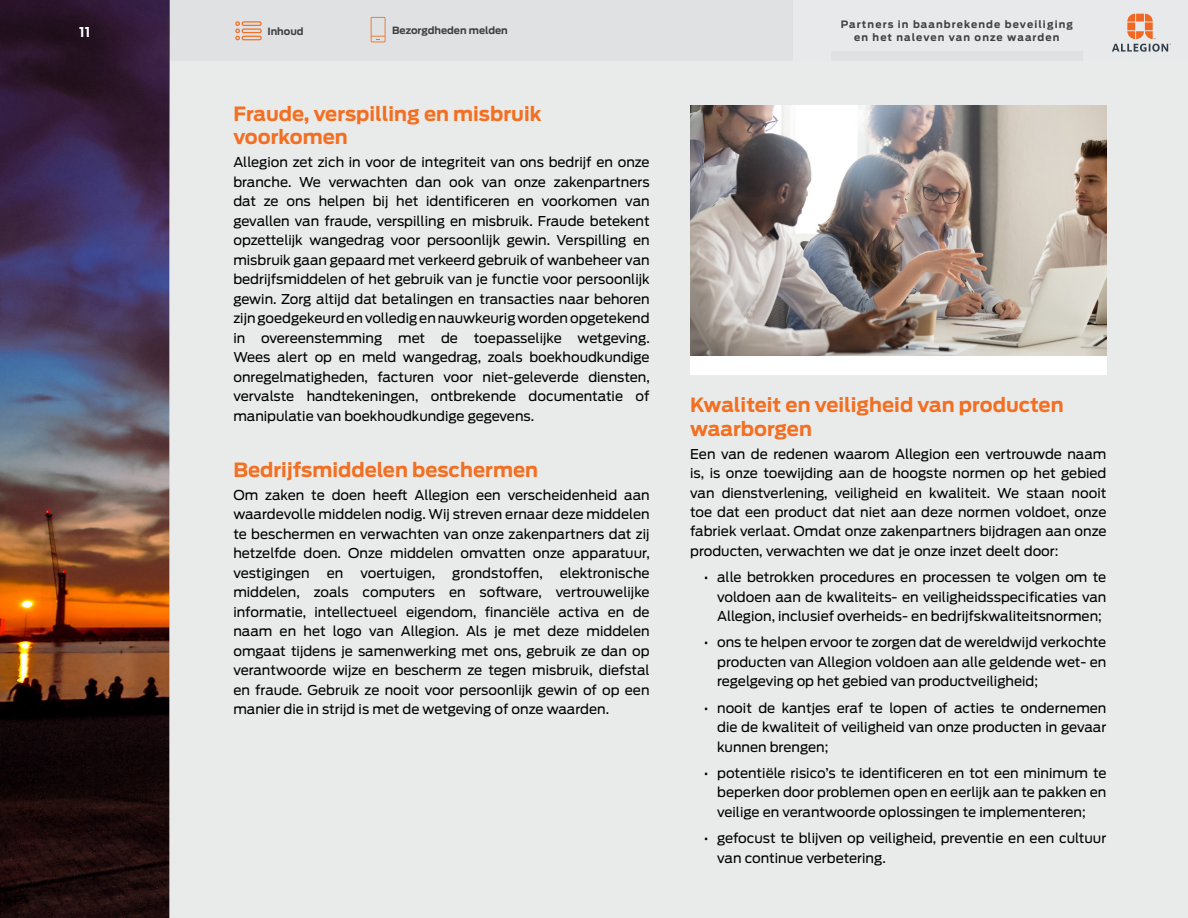
<style>
.page{position:relative;width:1188px;height:918px;background:#fff}
.page>*{position:absolute;margin:0;border:0;box-sizing:border-box;transform-origin:0 0}
.t1{font:700 19.5px/23.4px "Antenna";color:#f36f21}
.t2{font:13.5px/19.5px "Antenna";color:#000;text-align:justify}
.t3{font:700 13.5px "Antenna";color:#fff}
.t4{font:700 10.05px/13.5px "Antenna";letter-spacing:.11em;color:#414042;text-align:center}
.t5{font:700 9.9px "Antenna";color:#414042}
</style>
<div class="page">
<img style="left:0;top:217px;width:170px;height:701px">
<div style="left:170px;top:0;width:1018px;height:918px;background:#e9eaea"></div>
<div style="left:831px;top:51px;width:252px;height:9px;background:#e0e1e2"></div>
<svg style="left:1112px;top:14px;width:59px;height:38px"></svg>
<svg style="left:0;top:0;width:170px;height:217px;background:#331e3d"></svg>
<svg style="left:235px;top:21px;width:27px;height:19px"></svg>
<svg style="left:371px;top:17px;width:15px;height:25px"></svg>
<img style="left:690px;top:105px;width:416px;height:251px">
<div style="left:690px;top:356px;width:416px;height:19px;background:#fff"></div>
<p class="t3" style="left:79px;top:23px;width:13px">11</p>
<p class="t4" style="left:841px;top:17px;width:234px">Partners in baanbrekende beveiliging en het naleven van onze waarden</p>
<p class="t5" style="left:267px;top:25px;width:38px">Inhoud</p>
<p class="t5" style="left:392px;top:23px;width:117px">Bezorgdheden melden</p>
<h1 class="t1" style="left:233px;top:102px;width:310px">Fraude, verspilling en misbruik voorkomen</h1>
<p class="t2" style="left:233px;top:152px;width:418px">Allegion zet zich in voor de integriteit van ons bedrijf en onze branche. We verwachten dan ook van onze zakenpartners dat ze ons helpen bij het identificeren en voorkomen van gevallen van fraude, verspilling en misbruik. Fraude betekent opzettelijk wangedrag voor persoonlijk gewin. Verspilling en misbruik gaan gepaard met verkeerd gebruik of wanbeheer van bedrijfsmiddelen of het gebruik van je functie voor persoonlijk gewin. Zorg altijd dat betalingen en transacties naar behoren zijn goedgekeurd en volledig en nauwkeurig worden opgetekend in overeenstemming met de toepasselijke wetgeving.<br>Wees alert op en meld wangedrag, zoals boekhoudkundige onregelmatigheden, facturen voor niet-geleverde diensten, vervalste handtekeningen, ontbrekende documentatie of manipulatie van boekhoudkundige gegevens.</p>
<h1 class="t1" style="left:233px;top:458px;width:306px">Bedrijfsmiddelen beschermen</h1>
<p class="t2" style="left:233px;top:485px;width:418px">Om zaken te doen heeft Allegion een verscheidenheid aan waardevolle middelen nodig. Wij streven ernaar deze middelen te beschermen en verwachten van onze zakenpartners dat zij hetzelfde doen. Onze middelen omvatten onze apparatuur, vestigingen</p>
<p class="t2" style="left:233px;top:563px;width:418px;text-indent:326px">elektronische middelen, zoals computers en software, vertrouwelijke informatie, intellectueel eigendom, financiële activa en de naam en het logo van Allegion. Als je met deze middelen omgaat tijdens je samenwerking met ons, gebruik ze dan op verantwoorde wijze en bescherm ze tegen misbruik, diefstal en fraude. Gebruik ze nooit voor persoonlijk gewin of op een manier die in strijd is met de wetgeving of onze waarden.</p>
<p class="t2" style="left:327px;top:563px;width:18px">en</p>
<p class="t2" style="left:361px;top:563px;width:76px">voertuigen,</p>
<p class="t2" style="left:452px;top:563px;width:92px">grondstoffen,</p>
<h1 class="t1" style="left:690px;top:393px;width:375px">Kwaliteit en veiligheid van producten waarborgen</h1>
<p class="t2" style="left:690px;top:444px;width:418px">Een van de redenen waarom Allegion een vertrouwde naam is, is onze toewijding aan de hoogste normen op het gebied van dienstverlening, veiligheid en kwaliteit. We staan nooit toe dat een product dat niet aan deze normen voldoet, onze fabriek verlaat. Omdat onze zakenpartners bijdragen aan onze producten, verwachten we dat je onze inzet deelt door:</p>
<p class="t2" style="left:717px;top:567px;width:391px;text-indent:-14px">• alle betrokken procedures en processen te volgen om te voldoen aan de kwaliteits- en veiligheidsspecificaties van Allegion, inclusief overheids- en bedrijfskwaliteitsnormen;</p>
<p class="t2" style="left:717px;top:633px;width:391px;text-indent:-14px">• ons te helpen ervoor te zorgen dat de wereldwijd verkochte producten van Allegion voldoen aan alle geldende wet- en regelgeving op het gebied van productveiligheid;</p>
<p class="t2" style="left:717px;top:698px;width:391px;text-indent:-14px">• nooit de kantjes eraf te lopen of acties te ondernemen die de kwaliteit of veiligheid van onze producten in gevaar kunnen brengen;</p>
<p class="t2" style="left:717px;top:763px;width:391px;text-indent:-14px">• potentiële risico’s te identificeren en tot een minimum te beperken door problemen open en eerlijk aan te pakken en veilige en verantwoorde oplossingen te implementeren;</p>
<p class="t2" style="left:717px;top:828px;width:391px;text-indent:-14px">• gefocust te blijven op veiligheid, preventie en een cultuur van continue verbetering.</p>
</div>
